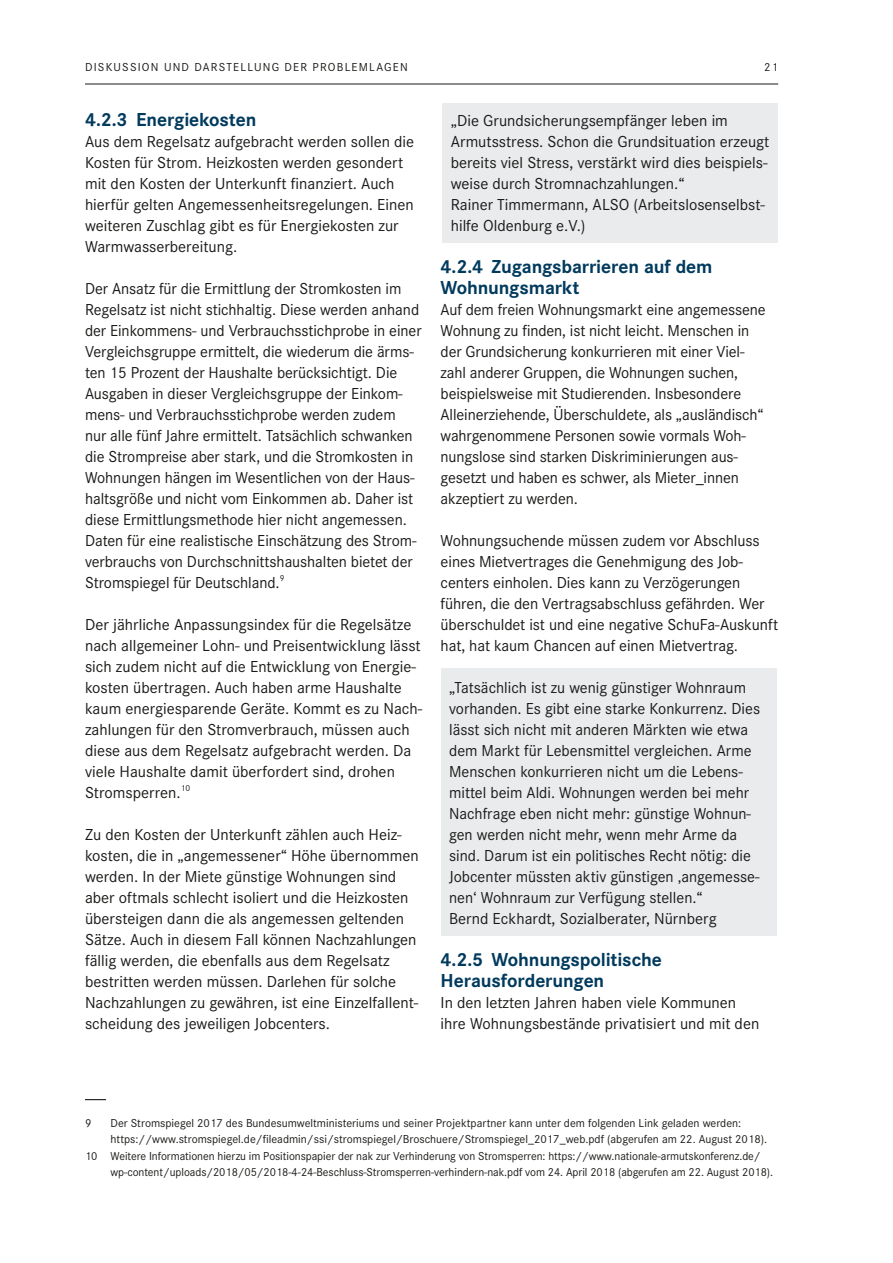
<style>
.page{position:relative;width:893px;height:1263px;background:#fff}
.page>*{position:absolute;margin:0;border:0;box-sizing:border-box;transform-origin:0 0}
.t1{font:700 19.5px/21px "Corporate S";letter-spacing:-.005em;color:#003a5d}
.t2{font:16.5px/21px "Corporate S";color:#1a1a18}
.t3{font:12px/16.5px "Corporate S";color:#1a1a18}
.t4{font:12px "Corporate S";letter-spacing:.1em;color:#1a1a18}
.t5{font:9px "Corporate S";color:#1a1a18}
</style>
<div class="page">
<hr style="left:85px;top:84px;width:693px;height:1px;background:#1a1a18">
<svg style="left:85px;top:1099px;width:21px;height:1px"></svg>
<div style="left:442px;top:104px;width:336px;height:139px;background:#e9ebed"></div>
<div style="left:441px;top:668px;width:335px;height:268px;background:#e9ebed"></div>
<p class="t4" style="left:85px;top:59px;width:324px">DISKUSSION UND DARStELLUNG DER PROBLEMLAGEN</p>
<p class="t3" style="left:764px;top:58px;width:15px">21</p>
<h3 class="t1" style="left:85px;top:108px;width:173px">4.2.3 Energiekosten</h3>
<p class="t2" style="left:85px;top:130px;width:331px">Aus dem Regelsatz aufgebracht werden sollen die Kosten für Strom. Heizkosten werden gesondert mit den Kosten der Unterkunft finanziert. Auch hierfür gelten Angemessenheitsregelungen. Einen weiteren Zuschlag gibt es für Energiekosten zur Warmwasserbereitung.</p>
<p class="t2" style="left:85px;top:277px;width:338px">Der Ansatz für die Ermittlung der Stromkosten im Regelsatz ist nicht stichhaltig. Diese werden anhand der Einkommens- und Verbrauchsstichprobe in einer Vergleichsgruppe ermittelt, die wiederum die ärms&shy;ten 15 Prozent der Haushalte berücksichtigt. Die Ausgaben in dieser Vergleichsgruppe der Einkom&shy;mens- und Verbrauchsstichprobe werden zudem<br>nur alle fünf Jahre ermittelt. tatsächlich schwanken die Strompreise aber stark, und die Stromkosten in Wohnungen hängen im Wesentlichen von der Haus&shy;haltsgröße und nicht vom Einkommen ab. Daher ist diese Ermittlungsmethode hier nicht angemessen.<br>Daten für eine realistische Einschätzung des Strom&shy;verbrauchs von Durchschnittshaushalten bietet der Stromspiegel für Deutschland.</p>
<p class="t5" style="left:280px;top:572px;width:6px">9</p>
<p class="t2" style="left:85px;top:613px;width:339px">Der jährliche Anpassungsindex für die Regelsätze nach allgemeiner Lohn- und Preisentwicklung lässt sich zudem nicht auf die Entwicklung von Energie&shy;kosten übertragen. Auch haben arme Haushalte kaum energiesparende Geräte. Kommt es zu Nach&shy;zahlungen für den Stromverbrauch, müssen auch diese aus dem Regelsatz aufgebracht werden. Da viele Haushalte damit überfordert sind, drohen Stromsperren.</p>
<p class="t5" style="left:181px;top:782px;width:11px">10</p>
<p class="t2" style="left:85px;top:823px;width:335px">Zu den Kosten der Unterkunft zählen auch Heiz&shy;kosten, die in „angemessener“ Höhe übernommen werden. In der Miete günstige Wohnungen sind aber oftmals schlecht isoliert und die Heizkosten übersteigen dann die als angemessen geltenden Sätze. Auch in diesem Fall können Nachzahlungen fällig werden, die ebenfalls aus dem Regelsatz bestritten werden müssen. Darlehen für solche Nachzahlungen zu gewähren, ist eine Einzelfallent&shy;scheidung des jeweiligen Jobcenters.</p>
<p class="t2" style="left:451px;top:109px;width:320px">„Die Grundsicherungsempfänger leben im Armutsstress. Schon die Grundsituation erzeugt bereits viel Stress, verstärkt wird dies beispiels&shy;weise durch Stromnachzahlungen.“</p>
<p class="t2" style="left:451px;top:193px;width:316px">Rainer timmermann, ALSO (Arbeitslosenselbst&shy;hilfe Oldenburg e.V.)</p>
<h3 class="t1" style="left:441px;top:255px;width:273px">4.2.4 Zugangsbarrieren auf dem<br>Wohnungsmarkt</h3>
<p class="t2" style="left:441px;top:298px;width:327px">Auf dem freien Wohnungsmarkt eine angemessene Wohnung zu finden, ist nicht leicht. Menschen in der Grundsicherung konkurrieren mit einer Viel&shy;zahl anderer Gruppen, die Wohnungen suchen, beispielsweise mit Studierenden. Insbesondere Alleinerziehende, Überschuldete, als „ ausländisch“ wahrgenommene Personen sowie vormals Woh&shy;nungslose sind starken Diskriminierungen aus&shy;gesetzt und haben es schwer, als Mieter_innen akzeptiert zu werden.</p>
<p class="t2" style="left:441px;top:529px;width:339px">Wohnungsuchende müssen zudem vor Abschluss eines Mietvertrages die Genehmigung des Job&shy;centers einholen. Dies kann zu Verzögerungen führen, die den Vertragsabschluss gefährden. Wer überschuldet ist und eine negative SchuFa- Auskunft hat, hat kaum Chancen auf einen Mietvertrag.</p>
<p class="t2" style="left:449px;top:676px;width:312px">„tatsächlich ist zu wenig günstiger Wohnraum vorhanden. Es gibt eine starke Konkurrenz. Dies lässt sich nicht mit anderen Märkten wie etwa dem Markt für Lebensmittel vergleichen. Arme Menschen konkurrieren nicht um die Lebens&shy;mittel beim Aldi. Wohnungen werden bei mehr Nachfrage eben nicht mehr: günstige Wohnun&shy;gen werden nicht mehr, wenn mehr Arme da sind. Darum ist ein politisches Recht nötig: die Jobcenter müssten aktiv günstigen ‚angemesse&shy;nen‘ Wohnraum zur Verfügung stellen.“</p>
<p class="t2" style="left:449px;top:907px;width:269px">Bernd Eckhardt, Sozialberater, Nürnberg</p>
<h3 class="t1" style="left:441px;top:948px;width:223px">4.2.5 Wohnungspolitische<br>Herausforderungen</h3>
<p class="t2" style="left:441px;top:991px;width:320px">In den letzten Jahren haben viele Kommunen ihre Wohnungsbestände privatisiert und mit den</p>
<p class="t3" style="left:85px;top:1114px;width:8px">9</p>
<p class="t3" style="left:111px;top:1114px;width:658px">Der Stromspiegel 2017 des Bundesumweltministeriums und seiner Projektpartner kann unter dem folgenden Link geladen werden: https://www.stromspiegel.de/fileadmin/ssi/stromspiegel/Broschuere/Stromspiegel_2017_web.pdf (abgerufen am 22. August 2018).</p>
<p class="t3" style="left:111px;top:1147px;width:664px;text-indent:-26px">10 Weitere Informationen hierzu im Positionspapier der nak zur Verhinderung von Stromsperren: https://www.nationale-armutskonferenz.de/ wp-content/uploads/2018/05/2018-4-24-Beschluss-Stromsperren-verhindern-nak.pdf vom 24. April 2018 (abgerufen am 22. August 2018).</p>
</div>
